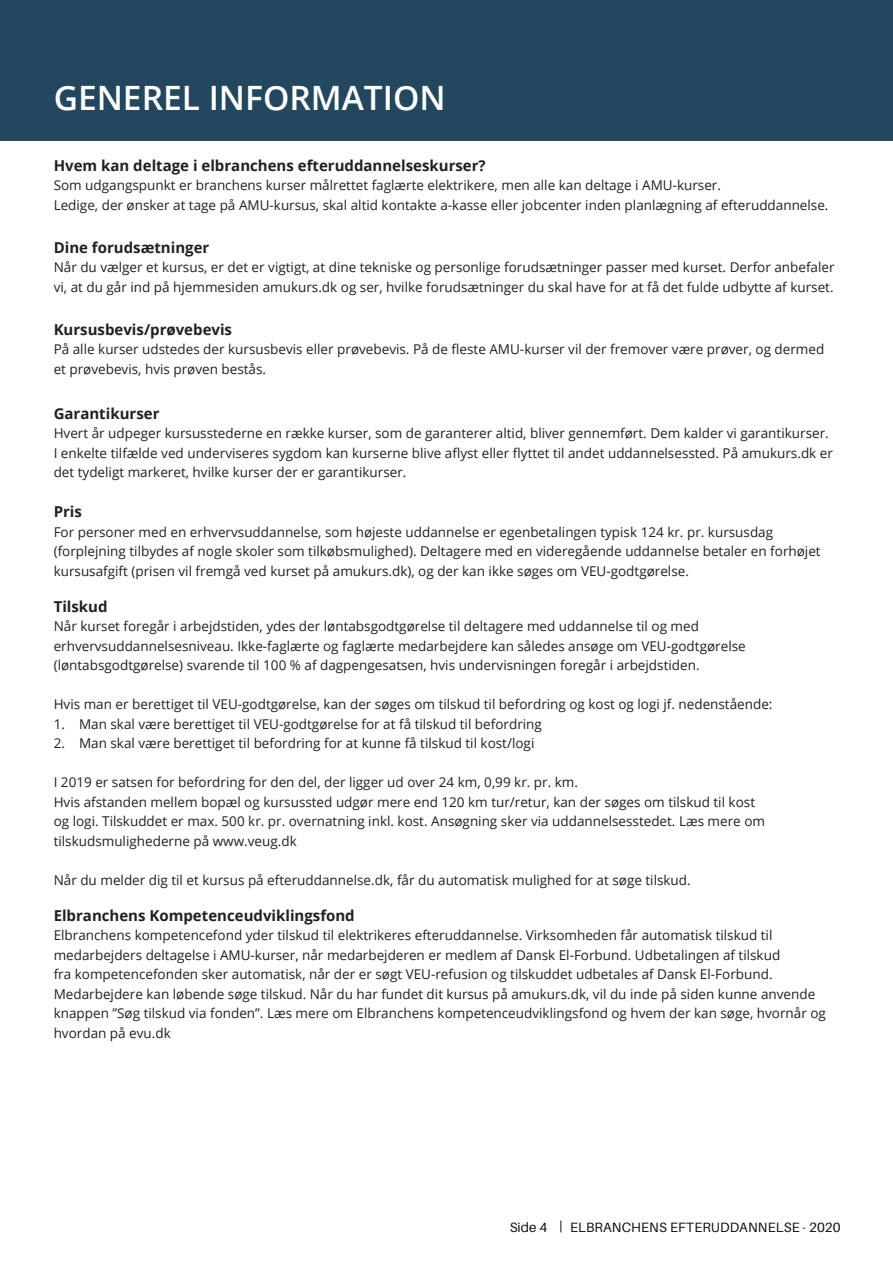
<style>
.page{position:relative;width:893px;height:1263px;background:#fff}
.page>*{position:absolute;margin:0;border:0;box-sizing:border-box;transform-origin:0 0}
.t1{font:600 33.6px "Open Sans";color:#fff}
.t2{font:700 15px "Open Sans";color:#231f20}
.t3{font:13.5px/19.5px "Open Sans";color:#231f20}
.t4{font:13.5px "Aileron";letter-spacing:.01em;color:#0d1214}
</style>
<div class="page">
<div style="left:0;top:0;width:893px;height:140px;background:#23475e"></div>
<svg style="left:560px;top:1220px;width:1px;height:12px"></svg>
<h1 class="t1" style="left:54px;top:75px;width:394px">GENEREL INFORMATION</h1>
<p class="t2" style="left:54px;top:154px;width:434px">Hvem kan deltage i elbranchens efteruddannelseskurser?</p>
<p class="t3" style="left:54px;top:175px;width:776px">Som udgangspunkt er branchens kurser målrettet faglærte elektrikere, men alle kan deltage i AMU-kurser.<br>Ledige, der ønsker at tage på AMU-kursus, skal altid kontakte a-kasse eller jobcenter inden planlægning af efteruddannelse.</p>
<p class="t2" style="left:54px;top:237px;width:157px">Dine forudsætninger</p>
<p class="t3" style="left:54px;top:257px;width:782px">Når du vælger et kursus, er det er vigtigt, at dine tekniske og personlige forudsætninger passer med kurset. Derfor anbefaler vi, at du går ind på hjemmesiden amukurs.dk og ser, hvilke forudsætninger du skal have for at få det fulde udbytte af kurset.</p>
<p class="t2" style="left:54px;top:319px;width:180px">Kursusbevis/prøvebevis</p>
<p class="t3" style="left:54px;top:339px;width:772px">På alle kurser udstedes der kursusbevis eller prøvebevis. På de fleste AMU-kurser vil der fremover være prøver, og dermed et prøvebevis, hvis prøven bestås.</p>
<p class="t2" style="left:54px;top:403px;width:107px">Garantikurser</p>
<p class="t3" style="left:54px;top:423px;width:781px">Hvert år udpeger kursusstederne en række kurser, som de garanterer altid, bliver gennemført. Dem kalder vi garantikurser.<br>I enkelte tilfælde ved underviseres sygdom kan kurserne blive aflyst eller flyttet til andet uddannelsessted. På amukurs.dk er det tydeligt markeret, hvilke kurser der er garantikurser.</p>
<p class="t2" style="left:54px;top:501px;width:30px">Pris</p>
<p class="t3" style="left:54px;top:521px;width:768px">For personer med en erhvervsuddannelse, som højeste uddannelse er egenbetalingen typisk 124 kr. pr. kursusdag (forplejning tilbydes af nogle skoler som tilkøbsmulighed). Deltagere med en videregående uddannelse betaler en forhøjet kursusafgift (prisen vil fremgå ved kurset på amukurs.dk), og der kan ikke søges om VEU-godtgørelse.</p>
<p class="t2" style="left:54px;top:595px;width:55px">Tilskud</p>
<p class="t3" style="left:54px;top:616px;width:694px">Når kurset foregår i arbejdstiden, ydes der løntabsgodtgørelse til deltagere med uddannelse til og med erhvervsuddannelsesniveau. Ikke-faglærte og faglærte medarbejdere kan således ansøge om VEU-godtgørelse (løntabsgodtgørelse) svarende til 100 % af dagpengesatsen, hvis undervisningen foregår i arbejdstiden.</p>
<p class="t3" style="left:54px;top:694px;width:720px">Hvis man er berettiget til VEU-godtgørelse, kan der søges om tilskud til befordring og kost og logi jf. nedenstående:</p>
<p class="t3" style="left:54px;top:713px;width:490px">1. Man skal være berettiget til VEU-godtgørelse for at få tilskud til befordring</p>
<p class="t3" style="left:54px;top:733px;width:482px">2. Man skal være berettiget til befordring for at kunne få tilskud til kost/logi</p>
<p class="t3" style="left:54px;top:772px;width:713px">I 2019 er satsen for befordring for den del, der ligger ud over 24 km, 0,99 kr. pr. km.<br>Hvis afstanden mellem bopæl og kursussted udgør mere end 120 km tur/retur, kan der søges om tilskud til kost og logi. Tilskuddet er max. 500 kr. pr. overnatning inkl. kost. Ansøgning sker via uddannelsesstedet. Læs mere om tilskudsmulighederne på www.veug.dk</p>
<p class="t3" style="left:54px;top:869px;width:639px">Når du melder dig til et kursus på efteruddannelse.dk, får du automatisk mulighed for at søge tilskud.</p>
<p class="t2" style="left:54px;top:904px;width:303px">Elbranchens Kompetenceudviklingsfond</p>
<p class="t3" style="left:54px;top:925px;width:774px">Elbranchens kompetencefond yder tilskud til elektrikeres efteruddannelse. Virksomheden får automatisk tilskud til medarbejders deltagelse i AMU-kurser, når medarbejderen er medlem af Dansk El-Forbund. Udbetalingen af tilskud<br>fra kompetencefonden sker automatisk, når der er søgt VEU-refusion og tilskuddet udbetales af Dansk El-Forbund.<br>Medarbejdere kan løbende søge tilskud. Når du har fundet dit kursus på amukurs.dk, vil du inde på siden kunne anvende knappen ”Søg tilskud via fonden”. Læs mere om Elbranchens kompetenceudviklingsfond og hvem der kan søge, hvornår og hvordan på evu.dk</p>
<p class="t4" style="left:510px;top:1219px;width:39px">Side 4</p>
<p class="t4" style="left:570px;top:1219px;width:272px">ELBRANCHENS EFTERUDDANNELSE - 2020</p>
</div>
